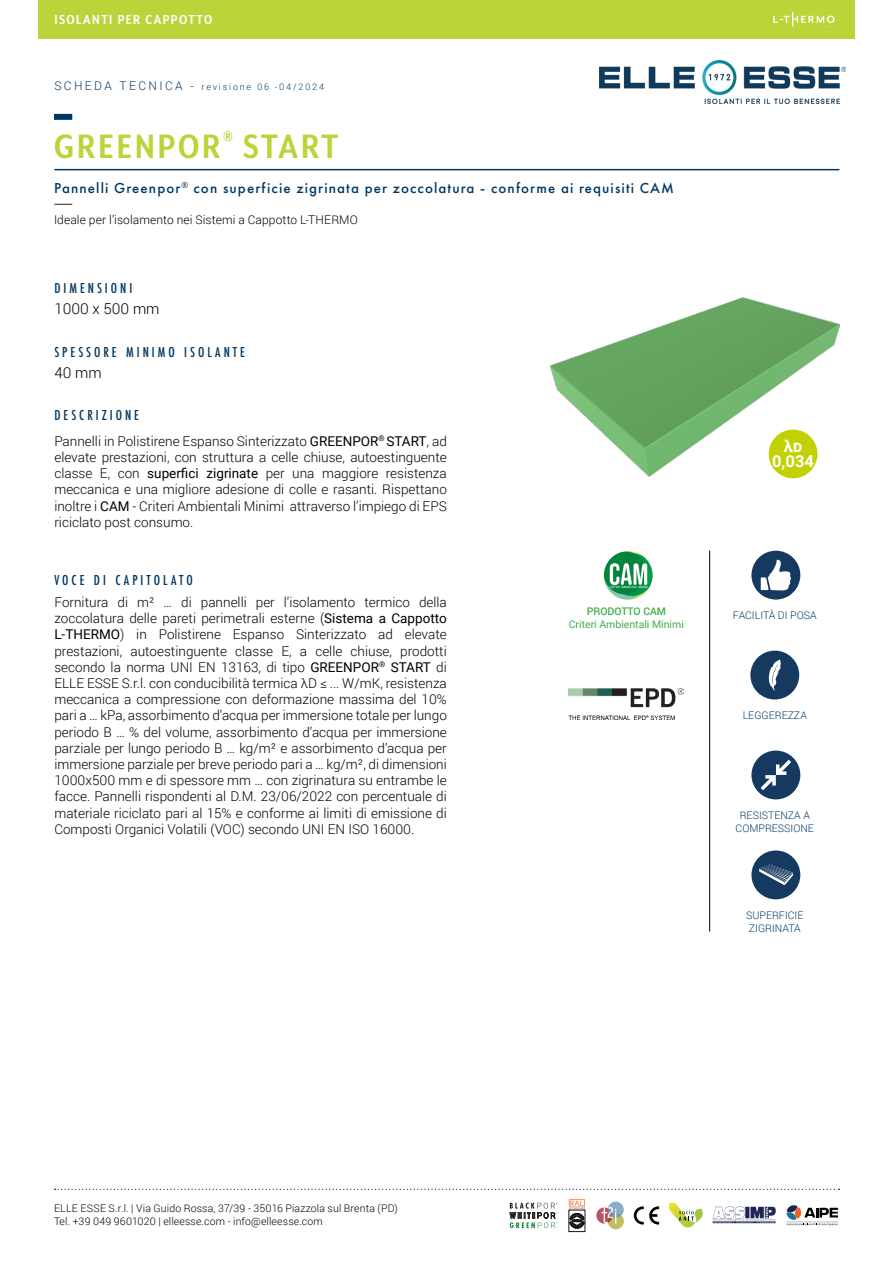
<style>
.page{position:relative;width:893px;height:1263px;background:#fff}
.page>*{position:absolute;margin:0;border:0;box-sizing:border-box;transform-origin:0 0}
.t1{font:700 39px "Mr Eaves XL Mod Nar OT";letter-spacing:.075em;color:#b9d539}
.t2{font:700 16.5px/15px "Roboto";color:#fff;text-align:center}
.t3{font:500 15px "Futura PT";letter-spacing:.075em;color:#003864}
.t4{font:500 15px "Futura PT Cond";letter-spacing:.2em;color:#003864}
.t5{font:700 15px "Mr Eaves XL Mod Nar OT";letter-spacing:.1em;color:#fff}
.t6{font:300 15px "Roboto";color:#000001}
.t7{font:300 13.5px/16.2px "Roboto";color:#000001;text-align:justify}
.t8{font:300 12px "Roboto";letter-spacing:.01em;color:#000001}
.t9{font:300 10.5px/12.6px "Roboto";letter-spacing:.015em;color:#000001}
.t10{font:300 10.5px/12.6px "Roboto";color:#003864}
.t11{font:10.5px "Roboto";color:#40ae49}
.t12{font:500 10.5px "Roboto";color:#40ae49}
.t13{font:300 9px "Roboto";letter-spacing:.2em;color:#003864}
.s1{font-size:12px}
.s2{font-weight:400}
</style>
<div class="page">
<svg style="left:55px;top:1189px;width:784px;height:1px"></svg>
<svg style="left:569px;top:1199px;width:16px;height:29px"></svg>
<svg style="left:596px;top:1201px;width:28px;height:28px"></svg>
<svg style="left:510px;top:1203px;width:47px;height:25px"></svg>
<svg style="left:634px;top:1206px;width:25px;height:18px"></svg>
<svg style="left:713px;top:1206px;width:63px;height:17px"></svg>
<svg style="left:669px;top:1203px;width:34px;height:24px"></svg>
<svg style="left:786px;top:1205px;width:52px;height:21px"></svg>
<hr style="left:787px;top:1222px;width:51px;height:1px;background:#babcbe">
<img style="left:550px;top:298px;width:289px;height:179px">
<div style="left:54px;top:114px;width:18px;height:6px;background:#003864"></div>
<div style="left:38px;top:0;width:817px;height:38px;background:#b9d539"></div>
<div style="left:751px;top:850px;width:49px;height:49px;background:#163960;border-radius:50%"></div>
<svg style="left:759px;top:864px;width:34px;height:21px"></svg>
<hr style="left:54px;top:169px;width:785px;height:1px;background:#003864">
<svg style="left:54px;top:204px;width:18px;height:1px"></svg>
<svg style="left:766px;top:429px;width:54px;height:50px"></svg>
<svg style="left:773px;top:12px;width:61px;height:14px"></svg>
<div style="left:751px;top:750px;width:49px;height:49px;background:#163960;border-radius:50%"></div>
<svg style="left:760px;top:760px;width:31px;height:30px"></svg>
<img style="left:568px;top:688px;width:115px;height:31px">
<div style="left:751px;top:551px;width:49px;height:48px;background:#163960;border-radius:50%"></div>
<svg style="left:761px;top:560px;width:30px;height:30px"></svg>
<div style="left:750px;top:651px;width:49px;height:48px;background:#163960;border-radius:50%"></div>
<svg style="left:769px;top:660px;width:12px;height:30px"></svg>
<hr style="left:709px;top:551px;width:1px;height:380px;background:#000">
<img style="left:603px;top:551px;width:50px;height:49px">
<img style="left:600px;top:61px;width:246px;height:42px">
<p class="t5" style="left:54px;top:12px;width:159px">ISOLANTI PER CAPPOTTO</p>
<p class="t13" style="left:54px;top:80px;width:271px"><span class="s1">SCHEDA TECNICA -</span> revisione 06 -04/2024</p>
<p class="t1" style="left:54px;top:127px;width:286px">GREENPOR<sup>®</sup> START</p>
<p class="t3" style="left:54px;top:179px;width:621px">Pannelli Greenpor<sup>®</sup> con superficie zigrinata per zoccolatura - conforme ai requisiti CAM</p>
<p class="t8" style="left:54px;top:211px;width:305px">Ideale per l’isolamento nei Sistemi a Cappotto L-THERMO</p>
<p class="t4" style="left:54px;top:279px;width:79px">DIMENSIONI</p>
<p class="t6" style="left:54px;top:299px;width:107px">1000 x 500 mm</p>
<p class="t4" style="left:54px;top:343px;width:192px">SPESSORE MINIMO ISOLANTE</p>
<p class="t6" style="left:54px;top:362px;width:49px">40 mm</p>
<p class="t4" style="left:54px;top:406px;width:86px">DESCRIZIONE</p>
<p class="t7" style="left:54px;top:432px;width:394px">Pannelli in Polistirene Espanso Sinterizzato <span class="s2">GREENPOR</span><sup>®</sup> <span class="s2">START</span>, ad elevate prestazioni, con struttura a celle chiuse, autoestinguente classe E, con <span class="s2">superfici zigrinate</span> per una maggiore resistenza meccanica e una migliore adesione di colle e rasanti. Rispettano inoltre i <span class="s2">CAM</span> - Criteri Ambientali Minimi attraverso l’impiego di EPS riciclato post consumo.</p>
<p class="t4" style="left:54px;top:571px;width:140px">VOCE DI CAPITOLATO</p>
<p class="t7" style="left:54px;top:594px;width:394px">Fornitura di m² … di pannelli per l’isolamento termico della zoccolatura delle pareti perimetrali esterne (<span class="s2">Sistema a Cappotto L-THERMO</span>) in Polistirene Espanso Sinterizzato ad elevate prestazioni, autoestinguente classe E, a celle chiuse, prodotti secondo la norma UNI EN 13163, di tipo <span class="s2">GREENPOR</span><sup>®</sup> <span class="s2">START</span> di ELLE ESSE S.r.l. con conducibilità termica λD ≤ ... W/mK, resistenza meccanica a compressione con deformazione massima del 10% pari a … kPa, assorbimento d’acqua per immersione totale per lungo periodo B … % del volume, assorbimento d’acqua per immersione parziale per lungo periodo B … kg/m² e assorbimento d’acqua per immersione parziale per breve periodo pari a … kg/m², di dimensioni 1000x500 mm e di spessore mm … con zigrinatura su entrambe le facce. Pannelli rispondenti al D.M. 23/06/2022 con percentuale di materiale riciclato pari al 15% e conforme ai limiti di emissione di Composti Organici Volatili (VOC) secondo UNI EN ISO 16000.</p>
<p class="t12" style="left:587px;top:604px;width:81px">PRODOTTO CAM</p>
<p class="t11" style="left:569px;top:617px;width:117px">Criteri Ambientali Minimi</p>
<p class="t2" style="left:772px;top:438px;width:43px">λD<br>0,034</p>
<p class="t10" style="left:733px;top:609px;width:85px">FACILITÀ DI POSA</p>
<p class="t10" style="left:743px;top:709px;width:66px">LEGGEREZZA</p>
<p class="t10" style="left:736px;top:808px;width:80px;text-align:center">RESISTENZA A<br>COMPRESSIONE</p>
<p class="t10" style="left:746px;top:908px;width:59px">SUPERFICIE<br>ZIGRINATA</p>
<p class="t9" style="left:54px;top:1202px;width:345px">ELLE ESSE S.r.l. | Via Guido Rossa, 37/39 - 35016 Piazzola sul Brenta (PD)<br>Tel. +39 049 9601020 | elleesse.com - info@elleesse.com</p>
</div>
